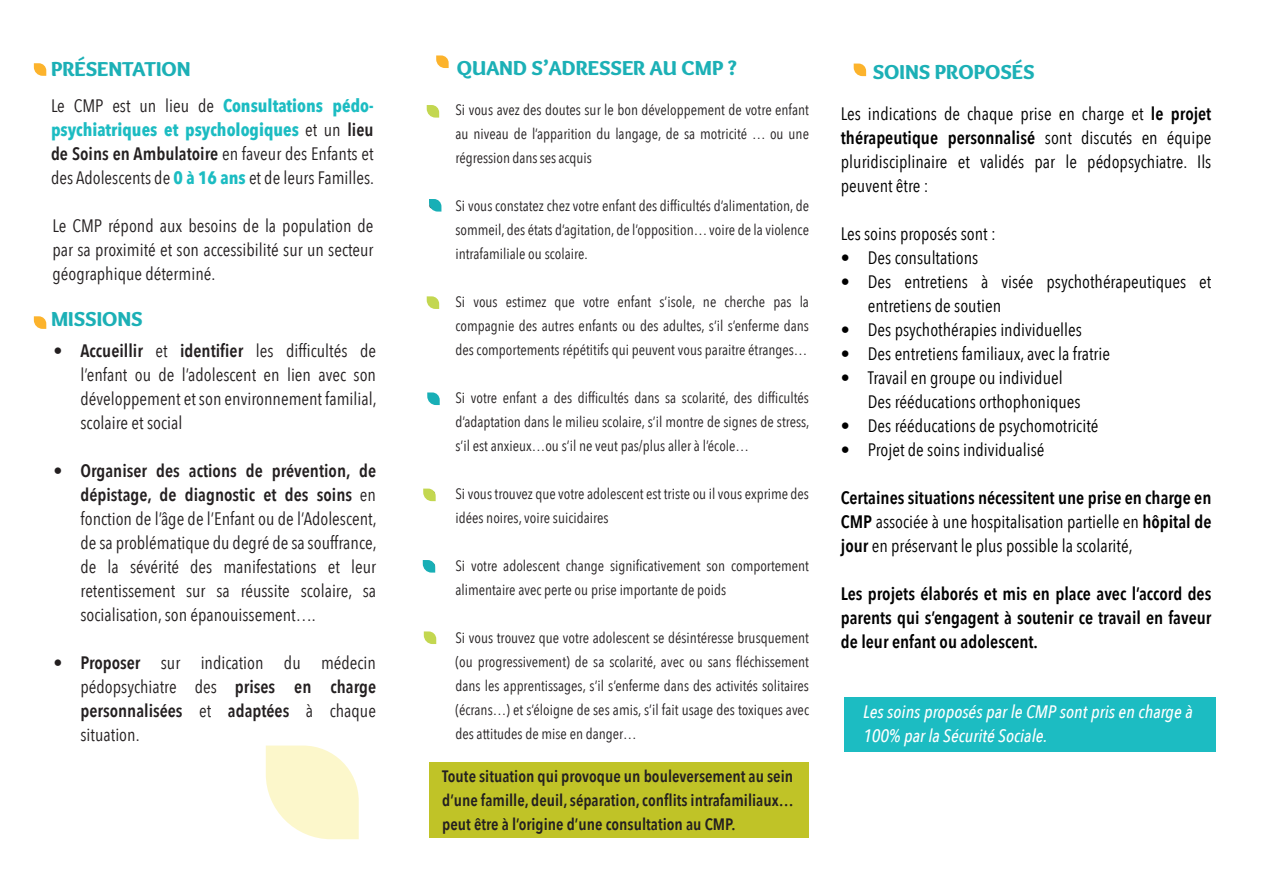
<style>
.page{position:relative;width:1263px;height:893px;background:#fff}
.page>*{position:absolute;margin:0;border:0;box-sizing:border-box;transform-origin:0 0}
.t1{font:900 21px "Overlock";color:#1cb0b6}
.t2{font:18px/24px "Avenir Next Condensed";color:#231f20;text-align:justify}
.t3{font:18px/24px "Avenir Next Condensed";color:#000;text-align:justify}
.t4{font:600 18px/24px "Avenir Next Condensed";color:#000;text-align:justify}
.t5{font:italic 500 18px/24px "Avenir Next Condensed";color:#fff}
.t6{font:600 16.5px/24px "Avenir Next Condensed";color:#231f20;text-align:justify}
.t7{font:15px/24px "Avenir Next Condensed";color:#231f20;text-align:justify}
.s1{font-weight:700;color:#1cbcc2}
.s2{font-weight:600}
</style>
<div class="page">
<svg style="left:34px;top:63px;width:12px;height:13px"></svg>
<svg style="left:266px;top:745px;width:93px;height:94px"></svg>
<svg style="left:854px;top:64px;width:12px;height:12px"></svg>
<svg style="left:436px;top:55px;width:13px;height:13px"></svg>
<svg style="left:423px;top:489px;width:13px;height:12px"></svg>
<svg style="left:427px;top:296px;width:12px;height:13px"></svg>
<svg style="left:427px;top:105px;width:12px;height:13px"></svg>
<svg style="left:34px;top:316px;width:12px;height:13px"></svg>
<div style="left:429px;top:762px;width:380px;height:76px;background:#c0c327"></div>
<div style="left:844px;top:697px;width:371px;height:55px;background:#1cbcc2"></div>
<svg style="left:424px;top:631px;width:12px;height:13px"></svg>
<svg style="left:429px;top:199px;width:12px;height:13px"></svg>
<svg style="left:427px;top:392px;width:13px;height:13px"></svg>
<svg style="left:423px;top:560px;width:12px;height:13px"></svg>
<p class="t1" style="left:51px;top:55px;width:141px">PRÉSENTATION</p>
<p class="t1" style="left:457px;top:55px;width:281px">QUAND S’ADRESSER AU CMP ?</p>
<p class="t2" style="left:51px;top:93px;width:325px">Le CMP est un lieu de <span class="s1">Consultations pédo&shy;psychiatriques et psychologiques</span> et un <span class="s2">lieu de Soins en Ambulatoire</span> en faveur des Enfants et des Adolescents de <span class="s1">0 à 16 ans</span> et de leurs Familles.</p>
<p class="t2" style="left:53px;top:213px;width:323px">Le CMP répond aux besoins de la population de par sa proximité et son accessibilité sur un secteur géographique déterminé.</p>
<p class="t7" style="left:455px;top:98px;width:355px;text-indent:-27px">• Si vous avez des doutes sur le bon développement de votre enfant au niveau de l’apparition du langage, de sa motricité … ou une régression dans ses acquis</p>
<p class="t7" style="left:455px;top:194px;width:355px;text-indent:-27px">• Si vous constatez chez votre enfant des difficultés d’alimentation, de sommeil, des états d’agitation, de l’opposition… voire de la violence intrafamiliale ou scolaire.</p>
<p class="t7" style="left:455px;top:290px;width:355px;text-indent:-27px">• Si vous estimez que votre enfant s’isole, ne cherche pas la compagnie des autres enfants ou des adultes, s’il s’enferme dans des comportements répétitifs qui peuvent vous paraitre étranges…</p>
<p class="t7" style="left:455px;top:386px;width:356px;text-indent:-27px">• Si votre enfant a des difficultés dans sa scolarité, des difficultés d’adaptation dans le milieu scolaire, s’il montre de signes de stress, s’il est anxieux…ou s’il ne veut pas/plus aller à l’école…</p>
<p class="t7" style="left:455px;top:482px;width:355px;text-indent:-27px">• Si vous trouvez que votre adolescent est triste ou il vous exprime des idées noires, voire suicidaires</p>
<p class="t7" style="left:455px;top:554px;width:355px;text-indent:-27px">• Si votre adolescent change significativement son comportement alimentaire avec perte ou prise importante de poids</p>
<p class="t7" style="left:455px;top:626px;width:355px;text-indent:-27px">• Si vous trouvez que votre adolescent se désintéresse brusquement (ou progressivement) de sa scolarité, avec ou sans fléchissement dans les apprentissages, s’il s’enferme dans des activités solitaires (écrans…) et s’éloigne de ses amis, s’il fait usage des toxiques avec des attitudes de mise en danger…</p>
<p class="t1" style="left:51px;top:306px;width:93px">MISSIONS</p>
<p class="t2" style="left:81px;top:339px;width:298px;text-indent:-27px"><span class="s2">• Accueillir</span> et <span class="s2">identifier</span> les difficultés de l’enfant ou de l’adolescent en lien avec son développement et son environnement familial, scolaire et social</p>
<p class="t2" style="left:81px;top:459px;width:298px;text-indent:-27px"><span class="s2">• Organiser des actions de prévention, de dépistage, de diagnostic et des soins</span> en fonction de l’âge de l’Enfant ou de l’Adolescent, de sa problématique du degré de sa souffrance, de la sévérité des manifestations et leur retentissement sur sa réussite scolaire, sa socialisation, son épanouissement….</p>
<p class="t2" style="left:81px;top:651px;width:297px;text-indent:-27px"><span class="s2">• Proposer</span> sur indication du médecin pédopsychiatre des <span class="s2">prises en charge personnalisées</span> et <span class="s2">adaptées</span> à chaque situation.</p>
<p class="t6" style="left:442px;top:764px;width:353px">Toute situation qui provoque un bouleversement au sein d’une famille, deuil, séparation, conflits intrafamiliaux… peut être à l’origine d’une consultation au CMP.</p>
<p class="t1" style="left:873px;top:59px;width:163px">SOINS PROPOSÉS</p>
<p class="t3" style="left:841px;top:101px;width:372px">Les indications de chaque prise en charge et <span class="s2">le projet thérapeutique personnalisé</span> sont discutés en équipe pluridisciplinaire et validés par le pédopsychiatre. Ils peuvent être :</p>
<p class="t3" style="left:841px;top:221px;width:156px">Les soins proposés sont :</p>
<p class="t3" style="left:841px;top:245px;width:139px">• Des consultations</p>
<p class="t3" style="left:868px;top:269px;width:345px;text-indent:-27px">• Des entretiens à visée psychothérapeutiques et entretiens de soutien</p>
<p class="t3" style="left:841px;top:317px;width:243px">• Des psychothérapies individuelles</p>
<p class="t3" style="left:841px;top:341px;width:271px">• Des entretiens familiaux, avec la fratrie</p>
<p class="t3" style="left:868px;top:365px;width:214px;text-indent:-27px">• Travail en groupe ou individuel<br>Des rééducations orthophoniques</p>
<p class="t3" style="left:841px;top:413px;width:259px">• Des rééducations de psychomotricité</p>
<p class="t3" style="left:841px;top:437px;width:205px">• Projet de soins individualisé</p>
<p class="t3" style="left:841px;top:485px;width:372px"><span class="s2">Certaines situations nécessitent une prise en charge en CMP</span> associée à une hospitalisation partielle en <span class="s2">hôpital de jour</span> en préservant le plus possible la scolarité,</p>
<p class="t4" style="left:841px;top:581px;width:372px">Les projets élaborés et mis en place avec l’accord des parents qui s’engagent à soutenir ce travail en faveur de leur enfant ou adolescent.</p>
<p class="t5" style="left:863px;top:699px;width:331px">Les soins proposés par le CMP sont pris en charge à<br>100% par la Sécurité Sociale.</p>
</div>
